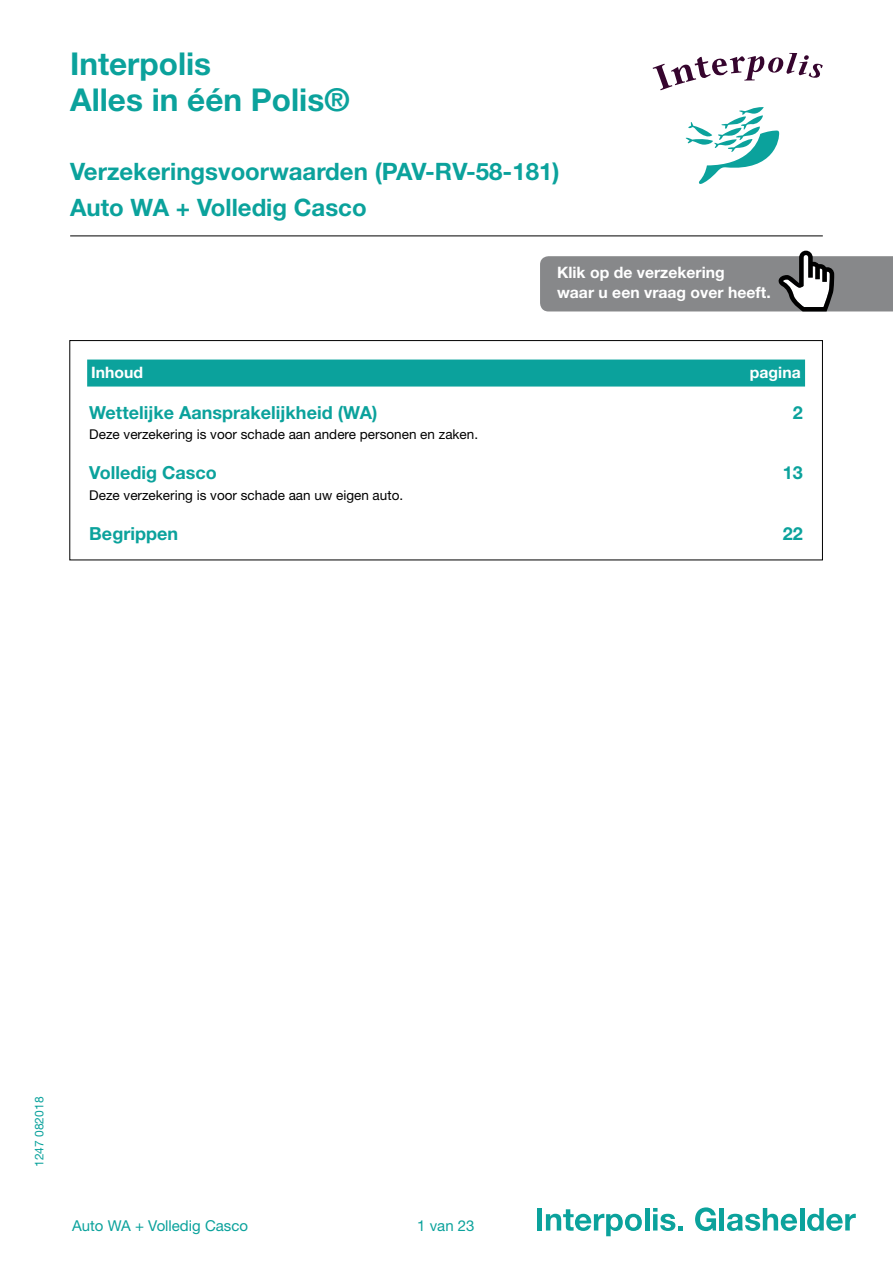
<style>
.page{position:relative;width:893px;height:1263px;background:#fff}
.page>*{position:absolute;margin:0;border:0;box-sizing:border-box;transform-origin:0 0}
.t1{font:700 31.5px/36px "Helvetica Neue LT Std";color:#0ba29c}
.t2{font:700 24px/36px "Helvetica Neue LT Std";color:#0ba29c}
.t3{font:700 18px "Helvetica Neue LT Std";color:#0ba29c}
.t4{font:700 15.75px/20.2px "Helvetica Neue LT Std";color:#fff}
.t5{font:15px "Helvetica Neue LT Std";color:#0ba29c}
.t6{font:13.5px "Helvetica Neue LT Std";color:#000}
.t7{font:12px "Helvetica Neue LT Std";color:#0ba29c}
</style>
<div class="page">
<hr style="left:70px;top:236px;width:753px;height:1px;background:#000">
<div style="left:537px;top:1208px;width:5px;height:22px;background:#0ba29c"></div>
<svg style="left:546px;top:1209px;width:96px;height:27px"></svg>
<hr style="left:645px;top:1208px;width:4px;height:22px;background:#0ba29c">
<svg style="left:653px;top:1208px;width:30px;height:23px"></svg>
<svg style="left:695px;top:1207px;width:21px;height:24px"></svg>
<hr style="left:720px;top:1208px;width:4px;height:22px;background:#0ba29c">
<svg style="left:727px;top:1208px;width:70px;height:23px"></svg>
<hr style="left:800px;top:1208px;width:4px;height:22px;background:#0ba29c">
<svg style="left:807px;top:1208px;width:49px;height:23px"></svg>
<div style="left:87px;top:360px;width:718px;height:27px;background:#0ba29c"></div>
<div style="left:69px;top:340px;width:754px;height:220px;border:1px solid #000"></div>
<svg style="left:540px;top:251px;width:353px;height:60px;background:#909193"></svg>
<svg style="left:653px;top:53px;width:170px;height:37px"></svg>
<svg style="left:685px;top:107px;width:95px;height:77px"></svg>
<h1 class="t1" style="left:70px;top:46px;width:281px">Interpolis<br>Alles in één Polis®</h1>
<h2 class="t2" style="left:70px;top:153px;width:491px">Verzekeringsvoorwaarden (PAV-RV-58-181)<br>Auto WA + Volledig Casco</h2>
<p class="t4" style="left:557px;top:262px;width:215px">Klik op de verzekering<br>waar u een vraag over heeft.</p>
<p class="t4" style="left:91px;top:362px;width:53px">Inhoud</p>
<p class="t4" style="left:750px;top:362px;width:52px">pagina</p>
<h3 class="t3" style="left:89px;top:401px;width:290px">Wettelijke Aansprakelijkheid (WA)</h3>
<h3 class="t3" style="left:793px;top:401px;width:12px">2</h3>
<p class="t6" style="left:89px;top:426px;width:390px">Deze verzekering is voor schade aan andere personen en zaken.</p>
<h3 class="t3" style="left:89px;top:462px;width:129px">Volledig Casco</h3>
<h3 class="t3" style="left:783px;top:462px;width:22px">13</h3>
<p class="t6" style="left:89px;top:487px;width:315px">Deze verzekering is voor schade aan uw eigen auto.</p>
<h3 class="t3" style="left:89px;top:522px;width:90px">Begrippen</h3>
<h3 class="t3" style="left:783px;top:522px;width:22px">22</h3>
<p class="t7" style="left:32px;top:1167px;width:72px;rotate:-90deg">1247 082018</p>
<p class="t5" style="left:72px;top:1216px;width:177px">Auto WA + Volledig Casco</p>
<p class="t5" style="left:417px;top:1217px;width:59px">1 van 23</p>
</div>
